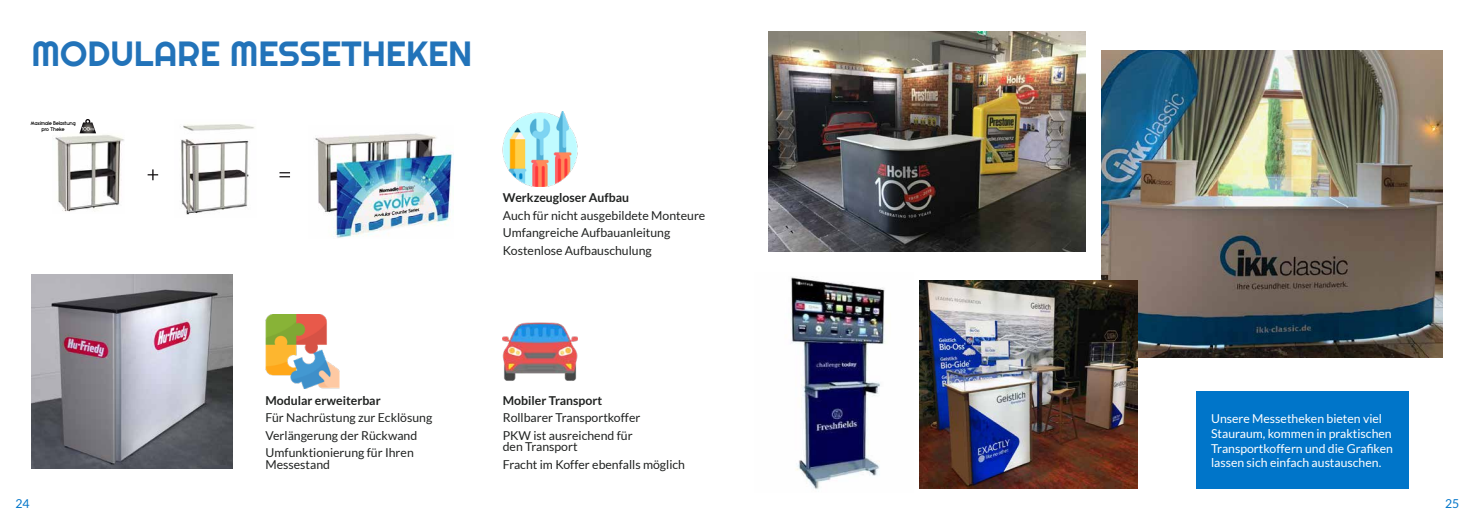
<style>
.page{position:relative;width:1474px;height:521px;background:#fff}
.page>*{position:absolute;margin:0;border:0;box-sizing:border-box;transform-origin:0 0}
.t1{font:35px "Righteous";color:#2273b9}
.t2{font:12.25px/17.5px "Lato";color:#202221}
.t3{font:12.25px/14.7px "Lato";color:#fff}
.t4{font:700 12.25px "Lato";color:#202221}
.t5{font:12.25px "Lato";color:#0075c9}
.t6{font:5.51px/6.6px "Blissful Thinking";color:#000;text-align:center}
</style>
<div class="page">
<img style="left:790px;top:277px;width:98px;height:212px">
<img style="left:1101px;top:51px;width:341px;height:307px">
<img style="left:769px;top:32px;width:316px;height:220px">
<div style="left:1196px;top:391px;width:213px;height:98px;background:#0075c9"></div>
<svg style="left:148px;top:169px;width:10px;height:11px"></svg>
<svg style="left:279px;top:172px;width:11px;height:5px"></svg>
<img style="left:55px;top:133px;width:69px;height:79px">
<img style="left:181px;top:124px;width:74px;height:91px">
<img style="left:315px;top:133px;width:138px;height:105px">
<svg style="left:79px;top:119px;width:17px;height:14px"></svg>
<img style="left:32px;top:274px;width:201px;height:195px">
<img style="left:503px;top:322px;width:74px;height:59px">
<img style="left:265px;top:314px;width:75px;height:75px">
<img style="left:503px;top:112px;width:74px;height:74px">
<img style="left:919px;top:280px;width:218px;height:209px">
<h1 class="t1" style="left:32px;top:33px;width:442px">MODULARE MESSETHEKEN</h1>
<p class="t6" style="left:31px;top:119px;width:46px">Maximale Belastung pro Theke</p>
<p class="t4" style="left:265px;top:393px;width:117px">Modular erweiterbar</p>
<p class="t2" style="left:265px;top:409px;width:168px">Für Nachrüstung zur Ecklösung<br>Verlängerung der Rückwand<br>Umfunktionierung für Ihren</p>
<p class="t2" style="left:265px;top:455px;width:66px">Messestand</p>
<p class="t4" style="left:503px;top:191px;width:128px">Werkzeugloser Aufbau</p>
<p class="t2" style="left:503px;top:206px;width:204px">Auch für nicht ausgebildete Monteure<br>Umfangreiche Aufbauanleitung<br>Kostenlose Aufbauschulung</p>
<p class="t4" style="left:503px;top:393px;width:101px">Mobiler Transport</p>
<p class="t2" style="left:503px;top:409px;width:139px">Rollbarer Transportkoffer<br>PKW ist ausreichend für</p>
<p class="t2" style="left:503px;top:438px;width:184px">den Transport<br>Fracht im Koffer ebenfalls möglich</p>
<p class="t3" style="left:1211px;top:411px;width:183px">Unsere Messetheken bieten viel Stauraum, kommen in praktischen Transportkoffern und die Grafiken lassen sich einfach austauschen.</p>
<p class="t5" style="left:15px;top:497px;width:16px">24</p>
<p class="t5" style="left:1444px;top:497px;width:16px">25</p>
</div>
